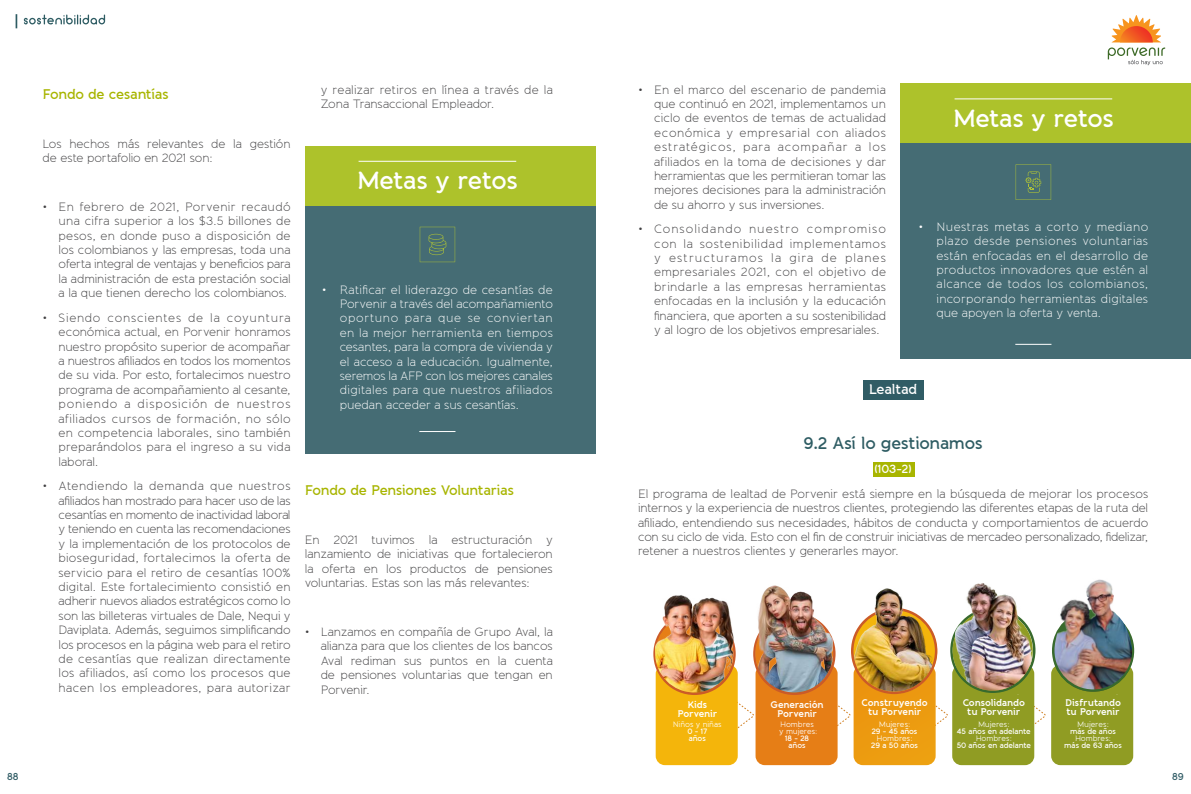
<style>
.page{position:relative;width:1191px;height:794px;background:#fff}
.page>*{position:absolute;margin:0;border:0;box-sizing:border-box;transform-origin:0 0}
.t1{font:600 25px "Banda";letter-spacing:-.015em;color:#fff}
.t2{font:600 17px "Banda";letter-spacing:-.02em;color:#2e5c63}
.t3{font:600 14px "Banda";letter-spacing:-.02em;color:#a8b500}
.t4{font:600 14px "Banda";letter-spacing:-.01em;color:#fff}
.t5{font:300 12px/14.4px "Banda";letter-spacing:-.005em;color:#414042;text-align:justify}
.t6{font:300 12px/14.4px "Banda";letter-spacing:.01em;color:#fff;text-align:justify}
.t7{font:600 12px "Banda";color:#fff}
.t8{font:600 10px "Banda";color:#305c65}
.t9{font:700 9.5px/9.2px "Banda";letter-spacing:-.02em;color:#fff;text-align:center}
.t10{font:600 7.8px/7.2px "Banda";letter-spacing:-.02em;color:#fff;text-align:center}
.t11{font:7.8px/7.2px "Banda";letter-spacing:-.015em;color:#fff}
</style>
<div class="page">
<svg style="left:1107px;top:15px;width:58px;height:50px"></svg>
<svg style="left:24px;top:15px;width:81px;height:9px"></svg>
<svg style="left:16px;top:14px;width:1px;height:14px"></svg>
<div style="left:873px;top:462px;width:42px;height:14px;background:#a8b500"></div>
<div style="left:863px;top:381px;width:61px;height:19px;background:#305c65"></div>
<div style="left:305px;top:168px;width:290px;height:285px;background:#456c74"></div>
<div style="left:900px;top:108px;width:291px;height:251px;background:#456c74"></div>
<div style="left:305px;top:146px;width:290px;height:59px;background:#adc22b"></div>
<div style="left:900px;top:84px;width:291px;height:59px;background:#adc22b"></div>
<hr style="left:358px;top:161px;width:158px;height:1px;background:#fff">
<hr style="left:954px;top:98px;width:158px;height:1px;background:#fff">
<hr style="left:419px;top:431px;width:36px;height:1px;background:#fff">
<hr style="left:1015px;top:344px;width:36px;height:1px;background:#fff">
<div style="left:1051px;top:664px;width:82px;height:101px;background:#909c23;border-radius:9px"></div>
<img style="left:759px;top:585px;width:54px;height:23px">
<img style="left:664px;top:595px;width:65px;height:13px">
<img style="left:653px;top:608px;width:393px;height:157px">
<img style="left:853px;top:588px;width:82px;height:103px">
<img style="left:955px;top:583px;width:77px;height:107px">
<img style="left:1054px;top:579px;width:78px;height:110px">
<svg style="left:420px;top:227px;width:35px;height:35px"></svg>
<svg style="left:1015px;top:164px;width:36px;height:36px"></svg>
<p class="t3" style="left:43px;top:85px;width:128px">Fondo de cesantías</p>
<p class="t5" style="left:43px;top:136px;width:250px">Los hechos más relevantes de la gestión de este portafolio en 2021 son:</p>
<p class="t5" style="left:59px;top:199px;width:234px;text-indent:-16px">• En febrero de 2021, Porvenir recaudó una cifra superior a los $3.5 billones de pesos, en donde puso a disposición de los colombianos y las empresas, toda una oferta integral de ventajas y beneficios para la administración de esta prestación social a la que tienen derecho los colombianos.</p>
<p class="t5" style="left:59px;top:310px;width:234px;text-indent:-16px">• Siendo conscientes de la coyuntura económica actual, en Porvenir honramos nuestro propósito superior de acompañar a nuestros afiliados en todos los momentos de su vida. Por esto, fortalecimos nuestro programa de acompañamiento al cesante, poniendo a disposición de nuestros afiliados cursos de formación, no sólo en competencia laborales, sino también preparándolos para el ingreso a su vida laboral.</p>
<p class="t5" style="left:59px;top:479px;width:234px;text-indent:-16px">• Atendiendo la demanda que nuestros afiliados han mostrado para hacer uso de las cesantías en momento de inactividad laboral y teniendo en cuenta las recomendaciones y la implementación de los protocolos de bioseguridad, fortalecimos la oferta de servicio para el retiro de cesantías 100% digital. Este fortalecimiento consistió en adherir nuevos aliados estratégicos como lo son las billeteras virtuales de Dale, Nequi y Daviplata. Además, seguimos simplificando los procesos en la página web para el retiro de cesantías que realizan directamente los afiliados, así como los procesos que hacen los empleadores, para autorizar</p>
<p class="t5" style="left:321px;top:82px;width:234px">y realizar retiros en línea a través de la<br>Zona Transaccional Empleador.</p>
<h1 class="t1" style="left:357px;top:165px;width:162px">Metas y retos</h1>
<p class="t6" style="left:340px;top:282px;width:215px;text-indent:-18px">• Ratificar el liderazgo de cesantías de Porvenir a través del acompañamiento oportuno para que se conviertan en la mejor herramienta en tiempos cesantes, para la compra de vivienda y el acceso a la educación. Igualmente, seremos la AFP con los mejores canales digitales para que nuestros afiliados puedan acceder a sus cesantías.</p>
<p class="t3" style="left:305px;top:482px;width:211px">Fondo de Pensiones Voluntarias</p>
<p class="t5" style="left:305px;top:532px;width:250px">En 2021 tuvimos la estructuración y lanzamiento de iniciativas que fortalecieron la oferta en los productos de pensiones voluntarias. Estas son las más relevantes:</p>
<p class="t5" style="left:321px;top:624px;width:234px;text-indent:-16px">• Lanzamos en compañía de Grupo Aval, la alianza para que los clientes de los bancos Aval rediman sus puntos en la cuenta de pensiones voluntarias que tengan en Porvenir.</p>
<p class="t5" style="left:654px;top:82px;width:234px;text-indent:-16px">• En el marco del escenario de pandemia que continuó en 2021, implementamos un ciclo de eventos de temas de actualidad económica y empresarial con aliados estratégicos, para acompañar a los afiliados en la toma de decisiones y dar herramientas que les permitieran tomar las mejores decisiones para la administración de su ahorro y sus inversiones.</p>
<p class="t5" style="left:654px;top:222px;width:234px;text-indent:-16px">• Consolidando nuestro compromiso con la sostenibilidad implementamos y estructuramos la gira de planes empresariales 2021, con el objetivo de brindarle a las empresas herramientas enfocadas en la inclusión y la educación financiera, que aporten a su sostenibilidad y al logro de los objetivos empresariales.</p>
<p class="t6" style="left:936px;top:219px;width:213px;text-indent:-18px">• Nuestras metas a corto y mediano plazo desde pensiones voluntarias están enfocadas en el desarrollo de productos innovadores que estén al alcance de todos los colombianos, incorporando herramientas digitales que apoyen la oferta y venta.</p>
<h1 class="t1" style="left:953px;top:103px;width:162px">Metas y retos</h1>
<p class="t4" style="left:869px;top:381px;width:50px">Lealtad</p>
<h2 class="t2" style="left:803px;top:433px;width:181px">9.2 Así lo gestionamos</h2>
<p class="t7" style="left:874px;top:462px;width:39px">(103-2)</p>
<p class="t5" style="left:638px;top:486px;width:512px">El programa de lealtad de Porvenir está siempre en la búsqueda de mejorar los procesos internos y la experiencia de nuestros clientes, protegiendo las diferentes etapas de la ruta del afiliado, entendiendo sus necesidades, hábitos de conducta y comportamientos de acuerdo con su ciclo de vida. Esto con el fin de construir iniciativas de mercadeo personalizado, fidelizar, retener a nuestros clientes y generarles mayor.</p>
<p class="t9" style="left:677px;top:699px;width:41px">Kids<br>Porvenir</p>
<p class="t11" style="left:673px;top:720px;width:50px">Niños y niñas</p>
<p class="t10" style="left:687px;top:727px;width:21px;text-align:left">0 - 17 años</p>
<p class="t9" style="left:770px;top:699px;width:55px">Generación<br>Porvenir</p>
<p class="t11" style="left:779px;top:720px;width:40px">Hombres y mujeres:</p>
<p class="t10" style="left:785px;top:734px;width:25px">18 - 28 años</p>
<p class="t9" style="left:861px;top:698px;width:68px">Construyendo tu Porvenir</p>
<p class="t9" style="left:962px;top:698px;width:64px">Consolidando tu Porvenir</p>
<p class="t9" style="left:1065px;top:698px;width:57px;text-align:left">Disfrutando tu Porvenir</p>
<p class="t11" style="left:878px;top:720px;width:33px">Mujeres:</p>
<p class="t10" style="left:871px;top:727px;width:47px">29 - 45 años</p>
<p class="t11" style="left:876px;top:734px;width:38px">Hombres:</p>
<p class="t10" style="left:871px;top:742px;width:48px">29 a 50 años</p>
<p class="t11" style="left:978px;top:720px;width:33px">Mujeres:</p>
<p class="t10" style="left:957px;top:727px;width:75px">45 años en adelante</p>
<p class="t11" style="left:975px;top:734px;width:38px">Hombres:</p>
<p class="t10" style="left:956px;top:742px;width:76px">50 años en adelante</p>
<p class="t11" style="left:1077px;top:720px;width:33px">Mujeres:</p>
<p class="t10" style="left:1070px;top:727px;width:47px">más de años</p>
<p class="t11" style="left:1075px;top:734px;width:38px">Hombres:</p>
<p class="t10" style="left:1064px;top:742px;width:59px">más de 63 años</p>
<p class="t8" style="left:7px;top:770px;width:13px">88</p>
<p class="t8" style="left:1172px;top:770px;width:13px">89</p>
</div>
